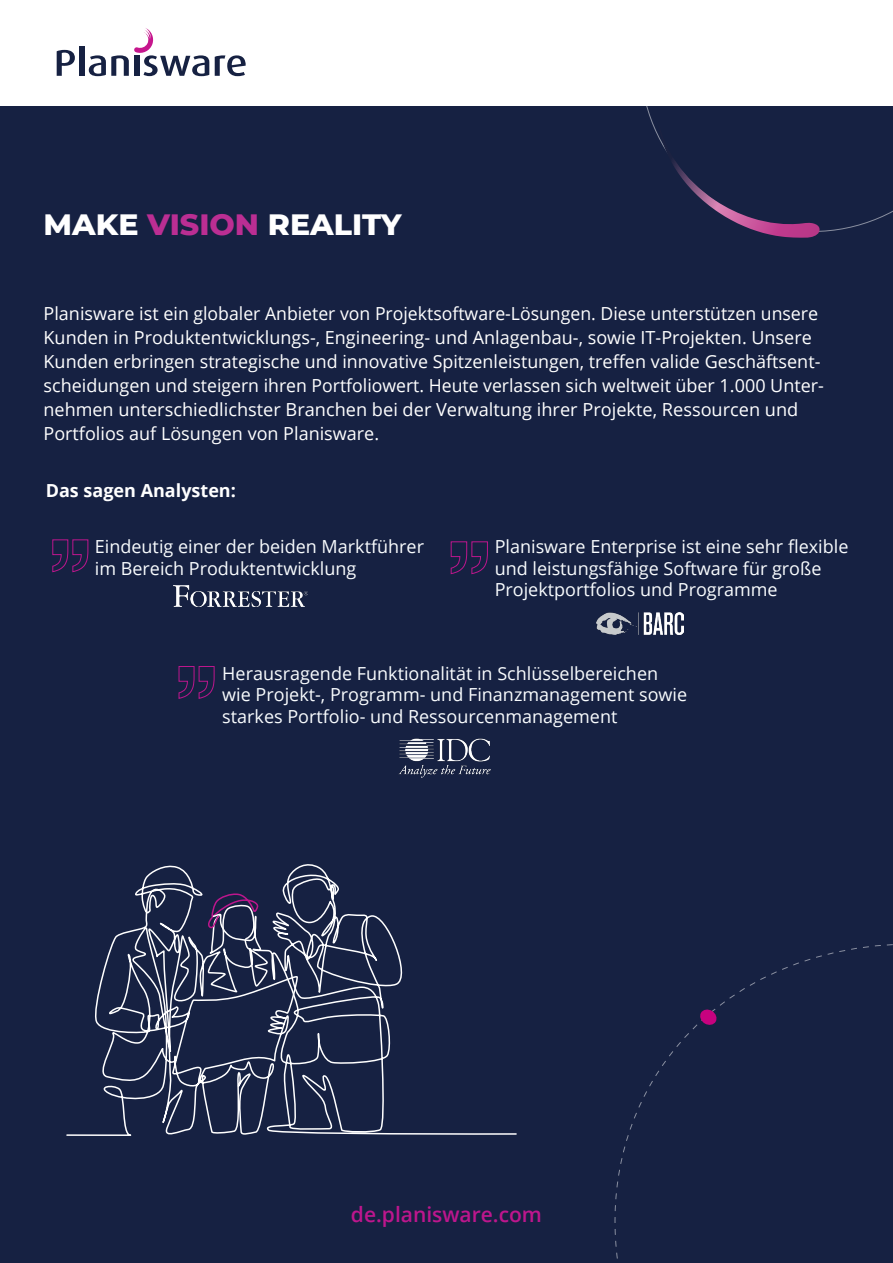
<style>
.page{position:relative;width:893px;height:1263px;background:#fff}
.page>*{position:absolute;margin:0;border:0;box-sizing:border-box;transform-origin:0 0}
.t1{font:800 30px "Montserrat";color:#fff}
.t2{font:600 21px "Open Sans";color:#bd168d}
.Text{font:18px/24px "Open Sans";color:#fff}
.Text-2{font:18px/21.6px "Open Sans";color:#f9fcfe}
.Text-3{font:700 18px "Open Sans";color:#fff}
.s1{color:#bb2e93}
</style>
<div class="page">
<div style="left:0;top:107px;width:893px;height:1156px;background:#162142"></div>
<svg style="left:57px;top:50px;width:18px;height:26px"></svg>
<div style="left:79px;top:47px;width:5px;height:29px;background:#162142"></div>
<svg style="left:89px;top:28px;width:120px;height:48px"></svg>
<svg style="left:215px;top:55px;width:31px;height:21px"></svg>
<svg style="left:640px;top:106px;width:253px;height:126px"></svg>
<svg style="left:658px;top:120px;width:162px;height:118px"></svg>
<svg style="left:66px;top:865px;width:152px;height:271px"></svg>
<svg style="left:206px;top:891px;width:12px;height:39px"></svg>
<svg style="left:218px;top:864px;width:299px;height:271px"></svg>
<svg style="left:614px;top:1171px;width:5px;height:88px"></svg>
<svg style="left:655px;top:944px;width:238px;height:132px"></svg>
<svg style="left:52px;top:539px;width:37px;height:34px"></svg>
<img style="left:173px;top:585px;width:135px;height:21px">
<svg style="left:178px;top:666px;width:37px;height:33px"></svg>
<img style="left:398px;top:738px;width:93px;height:40px">
<svg style="left:450px;top:541px;width:38px;height:34px"></svg>
<img style="left:596px;top:612px;width:88px;height:23px">
<p class="t1" style="left:44px;top:203px;width:359px">MAKE <span class="s1">VISION</span> REALITY</p>
<p class="Text" style="left:44px;top:301px;width:782px">Planisware ist ein globaler Anbieter von Projektsoftware-Lösungen. Diese unterstützen unsere Kunden in Produktentwicklungs-, Engineering- und Anlagenbau-, sowie IT-Projekten. Unsere Kunden erbringen strategische und innovative Spitzenleistungen, treffen valide Geschäftsent&shy;scheidungen und steigern ihren Portfoliowert. Heute verlassen sich weltweit über 1.000 Unter&shy;nehmen unterschiedlichster Branchen bei der Verwaltung ihrer Projekte, Ressourcen und Portfolios auf Lösungen von Planisware.</p>
<p class="Text-3" style="left:46px;top:478px;width:192px">Das sagen Analysten:</p>
<p class="Text-2" style="left:95px;top:535px;width:331px">Eindeutig einer der beiden Marktführer im Bereich Produktentwicklung</p>
<p class="Text-2" style="left:495px;top:535px;width:355px">Planisware Enterprise ist eine sehr flexible und leistungsfähige Software für große<br>Projektportfolios und Programme</p>
<p class="Text-2" style="left:222px;top:662px;width:466px">Herausragende Funktionalität in Schlüsselbereichen wie Projekt-, Programm- und Finanzmanagement sowie</p>
<p class="Text-2" style="left:222px;top:705px;width:397px">starkes Portfolio- und Ressourcenmanagement</p>
<p class="t2" style="left:351px;top:1200px;width:193px">de.planisware.com</p>
</div>
